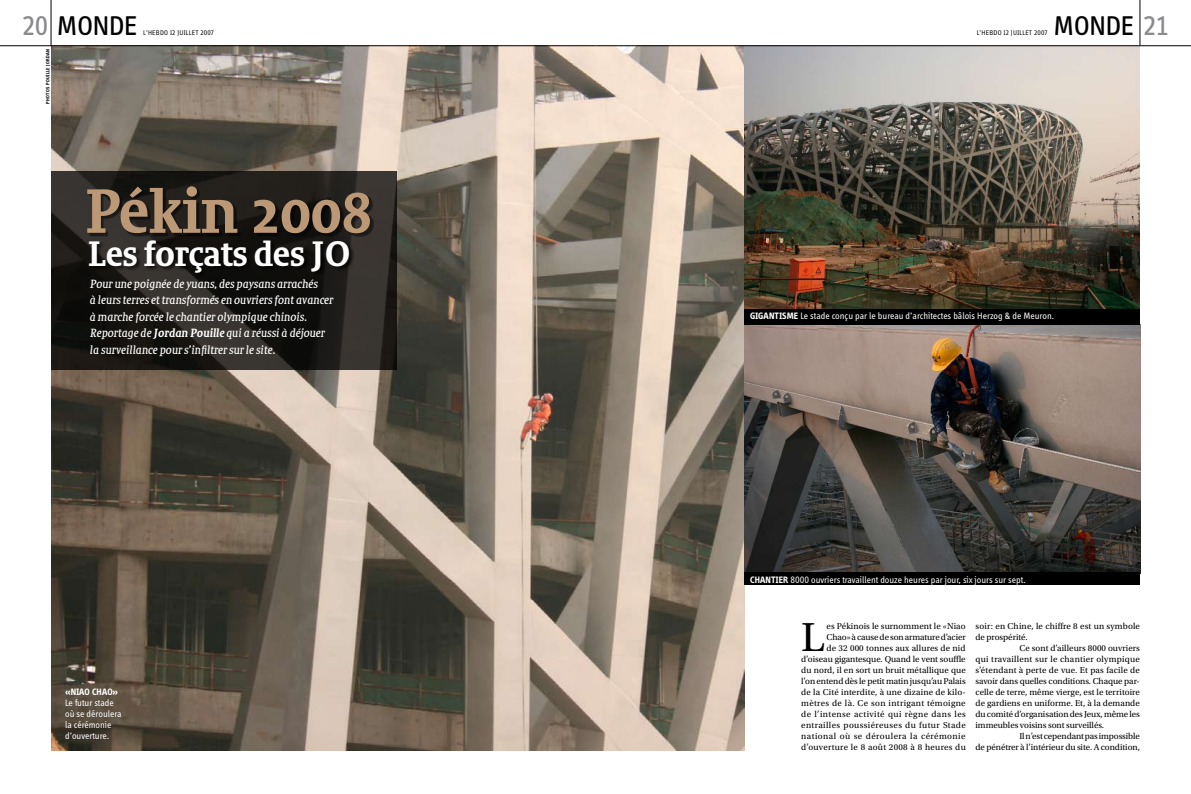
<style>
.page{position:relative;width:1191px;height:794px;background:#fff}
.page>*{position:absolute;margin:0;border:0;box-sizing:border-box;transform-origin:0 0}
.t1{font:700 60px "Sheriff";letter-spacing:-.015em;color:#bb9976}
.t2{font:42.7px "Utopia Std";color:#000}
.t3{font:700 34px "Sheriff";letter-spacing:-.015em;color:#fff}
.t4{font:28px "Info Disp Book Tf";letter-spacing:-.005em;color:#000}
.t5{font:11.5px/16.5px "Sheriff Italian";color:#fff}
.t6{font:9.6px/11px "Info Disp";letter-spacing:-.005em;color:#fff}
.t7{font:700 9.6px "Info Disp";letter-spacing:.01em;color:#fff}
.t8{font:9px/11px "Utopia Std";letter-spacing:.005em;color:#000;text-align:right}
.t9{font:9px "Utopia Std";letter-spacing:.025em;color:#000}
.t10{font:7px "Info Disp";letter-spacing:.04em;color:#000}
.t11{font:700 5px "Info Disp";letter-spacing:.065em;color:#000}
.s1{color:#8a8b8e}
.s2{font-weight:700}
</style>
<div class="page">
<hr style="left:51px;top:0;width:1px;height:46px;background:#000">
<hr style="left:1139px;top:0;width:1px;height:46px;background:#000">
<img style="left:51px;top:47px;width:693px;height:703px">
<svg style="left:51px;top:171px;width:345px;height:198px;background:#211e1b"></svg>
<div style="left:88px;top:188px;width:286px;height:49px;background:#000;opacity:.5"></div>
<div style="left:89px;top:239px;width:266px;height:40px;background:#000;opacity:.75"></div>
<img style="left:744px;top:47px;width:396px;height:262px">
<img style="left:744px;top:324px;width:396px;height:248px">
<hr style="left:595px;top:46px;width:596px;height:1px;background:#000">
<hr style="left:0;top:46px;width:595px;height:1px;background:#000">
<div style="left:744px;top:572px;width:396px;height:13px;background:#000"></div>
<div style="left:744px;top:309px;width:396px;height:15px;background:#000"></div>
<h3 class="t4" style="left:22px;top:10px;width:117px"><span class="s1">20</span> MONDE</h3>
<h3 class="t4" style="left:1053px;top:10px;width:117px">MONDE <span class="s1">21</span></h3>
<p class="t10" style="left:143px;top:29px;width:72px">L’Hebdo 12 juillet 2007</p>
<p class="t10" style="left:976px;top:29px;width:72px">L’Hebdo 12 juillet 2007</p>
<p class="t11" style="left:45px;top:104px;width:56px;rotate:-90deg">PHOTOS POUILLE JORDAN</p>
<h1 class="t1" style="left:84px;top:176px;width:290px">Pékin 2008</h1>
<h3 class="t3" style="left:87px;top:234px;width:265px">Les forçats des JO</h3>
<p class="t5" style="left:90px;top:275px;width:245px">Pour une poignée de yuans, des paysans arrachés<br>à leurs terres et transformés en ouvriers font avancer à marche forcée le chantier olympique chinois.<br>Reportage de <span class="s2">Jordan Pouille</span> qui a réussi à déjouer la surveillance pour s’infiltrer sur le site.</p>
<p class="t7" style="left:65px;top:686px;width:55px">«NIAO CHAO»</p>
<p class="t6" style="left:65px;top:697px;width:58px">Le futur stade où se déroulera la cérémonie d’ouverture.</p>
<p class="t6" style="left:750px;top:310px;width:305px"><span class="s2">GIGANTISME</span> Le stade conçu par le bureau d’architectes bâlois Herzog &amp; de Meuron.</p>
<p class="t6" style="left:750px;top:574px;width:277px"><span class="s2">CHANTIER</span> 8000 ouvriers travaillent douze heures par jour, six jours sur sept.</p>
<p class="t8" style="left:801px;top:620px;width:166px">es Pékinois le surnomment le «Niao Chao» à cause de son armature d’acier<br>de 32 000 tonnes aux allures de nid d’oiseau gigantesque. Quand le vent souffle du nord, il en sort un bruit métallique que l’on entend dès le petit matin jusqu’au Palais de la Cité interdite, à une dizaine de kilo&shy;mètres de là. Ce son intrigant témoigne de l’intense activité qui règne dans les entrailles poussiéreuses du futur Stade national où se déroulera la cérémonie d’ouverture le 8 août 2008 à 8 heures du</p>
<p class="t8" style="left:975px;top:620px;width:166px">soir: en Chine, le chiffre 8 est un symbole</p>
<h2 class="t2" style="left:801px;top:614px;width:25px">L</h2>
<p class="t8" style="left:975px;top:631px;width:54px">de prospérité.</p>
<p class="t8" style="left:1019px;top:642px;width:122px">Ce sont d’ailleurs 8000 ouvriers</p>
<p class="t9" style="left:975px;top:654px;width:166px">qui travaillent sur le chantier olympique</p>
<p class="t8" style="left:975px;top:664px;width:166px">s’étendant à perte de vue. Et pas facile de</p>
<p class="t8" style="left:975px;top:675px;width:166px">savoir dans quelles conditions. Chaque par-</p>
<p class="t8" style="left:975px;top:686px;width:166px">celle de terre, même vierge, est le territoire</p>
<p class="t8" style="left:975px;top:697px;width:166px">de gardiens en uniforme. Et, à la demande</p>
<p class="t8" style="left:975px;top:708px;width:166px">du comité d’organisation des Jeux, même les</p>
<p class="t8" style="left:975px;top:719px;width:130px">immeubles voisins sont surveillés.</p>
<p class="t8" style="left:1019px;top:730px;width:122px">Il n’est cependant pas impossible</p>
<p class="t8" style="left:975px;top:741px;width:166px">de pénétrer à l’intérieur du site. A condition,</p>
</div>
